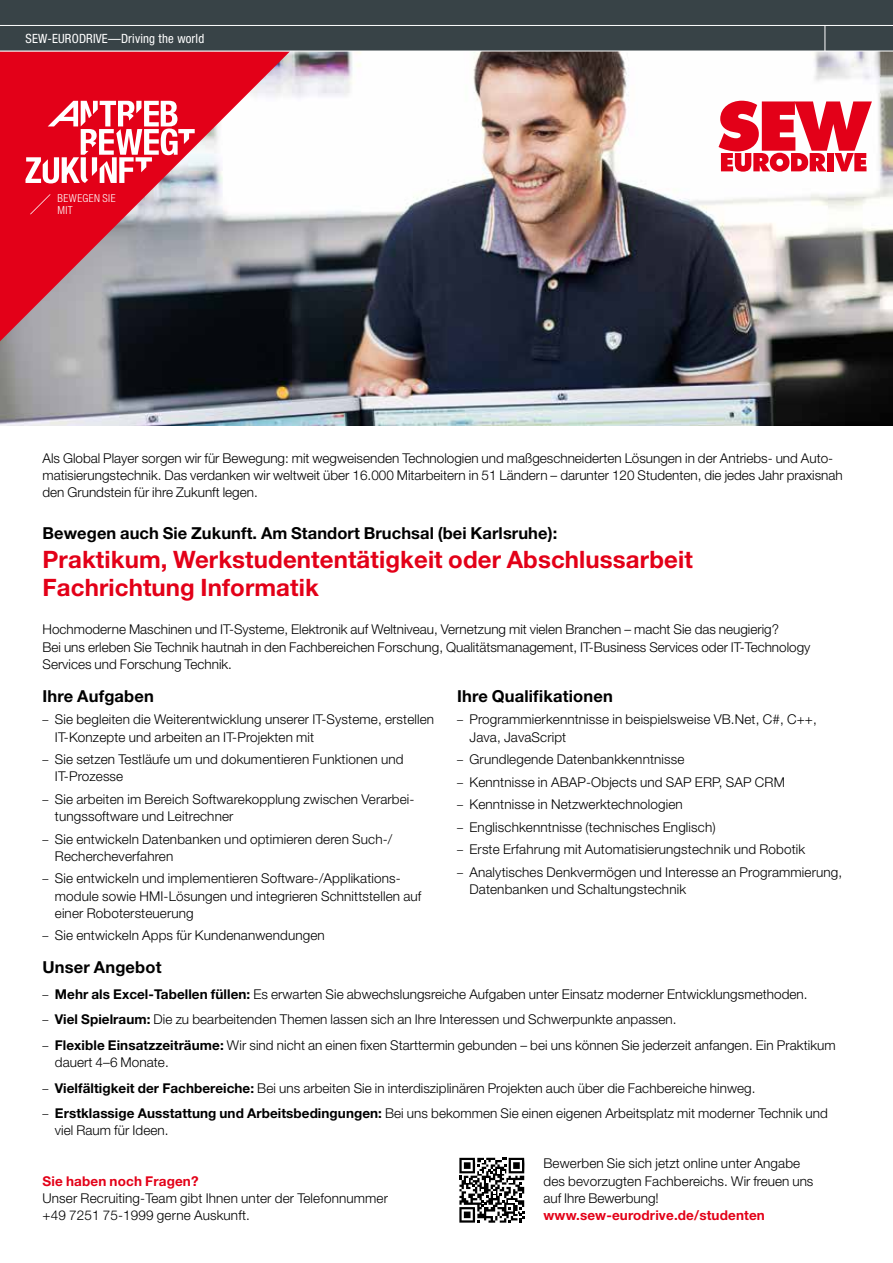
<style>
.page{position:relative;width:893px;height:1263px;background:#fff}
.page>*{position:absolute;margin:0;border:0;box-sizing:border-box;transform-origin:0 0}
.t1{font:700 24px/28.5px "Helvetica Neue LT Pro";letter-spacing:.005em;color:#e30018}
.t2{font:700 16.5px "Helvetica Neue LT Pro";letter-spacing:.005em;color:#000}
.t3{font:300 13.5px/17.2px "Helvetica Neue LT Pro";letter-spacing:.005em;color:#000}
.t4{font:700 13.5px "Helvetica Neue LT Pro";letter-spacing:.01em;color:#e30018}
.t5{font:condensed 12.75px "Helvetica Neue LT Pro";letter-spacing:.015em;color:#fff}
.t6{font:300 condensed 10.95px/11.9px "Helvetica Neue LT Pro";letter-spacing:.04em;color:#fff}
.s1{font-stretch:condensed;font-size:12px}
.s2{font-weight:700}
</style>
<div class="page">
<img style="left:0;top:52px;width:893px;height:373px">
<div style="left:0;top:0;width:893px;height:51px;background:#384347"></div>
<svg style="left:0;top:52px;width:290px;height:302px;background:#b25b68"></svg>
<svg style="left:825px;top:26px;width:1px;height:25px"></svg>
<svg style="left:718px;top:101px;width:154px;height:71px"></svg>
<svg style="left:26px;top:101px;width:169px;height:82px"></svg>
<svg style="left:30px;top:194px;width:21px;height:20px"></svg>
<hr style="left:0;top:25px;width:893px;height:1px;background:#fff">
<div style="left:457px;top:1157px;width:69px;height:68px;background:linear-gradient(to right,#fff,#fff)"></div>
<svg style="left:459px;top:1158px;width:65px;height:65px"></svg>
<p class="t5" style="left:26px;top:31px;width:180px">SEW-EURODRIVE—Driving the world</p>
<p class="t6" style="left:57px;top:192px;width:60px">BEWEGEN SIE<br>MIT</p>
<p class="t3" style="left:43px;top:449px;width:802px">Als Global Player sorgen wir für Bewegung: mit wegweisenden Technologien und maßgeschneiderten Lösungen in der Antriebs- und Auto&shy;matisierungstechnik. Das verdanken wir weltweit über 16.000 Mitarbeitern in 51 Ländern – darunter 120 Studenten, die jedes Jahr praxisnah den Grundstein für ihre Zukunft legen.</p>
<p class="t2" style="left:43px;top:523px;width:516px">Bewegen auch Sie Zukunft. Am Standort Bruchsal (bei Karlsruhe):</p>
<h1 class="t1" style="left:43px;top:544px;width:652px">Praktikum, Werkstudententätigkeit oder Abschlussarbeit<br>Fachrichtung Informatik</h1>
<p class="t3" style="left:43px;top:620px;width:769px">Hochmoderne Maschinen und IT-Systeme, Elektronik auf Weltniveau, Vernetzung mit vielen Branchen – macht Sie das neugierig?<br>Bei uns erleben Sie Technik hautnah in den Fachbereichen Forschung, Qualitätsmanagement, IT-Business Services oder IT-Technology<br>Services und Forschung Technik.</p>
<p class="t2" style="left:43px;top:685px;width:113px">Ihre Aufgaben</p>
<p class="t3" style="left:55px;top:711px;width:381px;text-indent:-12px"><span class="s1">–</span> Sie begleiten die Weiterentwicklung unserer IT-Systeme, erstellen<br>IT-Konzepte und arbeiten an IT-Projekten mit</p>
<p class="t3" style="left:55px;top:750px;width:350px;text-indent:-12px"><span class="s1">–</span> Sie setzen Testläufe um und dokumentieren Funktionen und<br>IT-Prozesse</p>
<p class="t3" style="left:55px;top:790px;width:361px;text-indent:-12px"><span class="s1">–</span> Sie arbeiten im Bereich Softwarekopplung zwischen Verarbei&shy;tungssoftware und Leitrechner</p>
<p class="t3" style="left:55px;top:830px;width:339px;text-indent:-12px"><span class="s1">–</span> Sie entwickeln Datenbanken und optimieren deren Such-/<br>Rechercheverfahren</p>
<p class="t3" style="left:55px;top:870px;width:368px;text-indent:-12px"><span class="s1">–</span> Sie entwickeln und implementieren Software-/Applikations&shy;module sowie HMI-Lösungen und integrieren Schnittstellen auf einer Robotersteuerung</p>
<p class="t3" style="left:43px;top:927px;width:284px"><span class="s1">–</span> Sie entwickeln Apps für Kundenanwendungen</p>
<p class="t2" style="left:457px;top:685px;width:157px">Ihre Qualifikationen</p>
<p class="t3" style="left:469px;top:711px;width:349px;text-indent:-12px"><span class="s1">–</span> Programmierkenntnisse in beispielsweise VB.Net, C#, C++,<br>Java, JavaScript</p>
<p class="t3" style="left:457px;top:750px;width:229px"><span class="s1">–</span> Grundlegende Datenbankkenntnisse</p>
<p class="t3" style="left:457px;top:773px;width:329px"><span class="s1">–</span> Kenntnisse in ABAP-Objects und SAP ERP, SAP CRM</p>
<p class="t3" style="left:457px;top:795px;width:227px"><span class="s1">–</span> Kenntnisse in Netzwerktechnologien</p>
<p class="t3" style="left:457px;top:818px;width:260px"><span class="s1">–</span> Englischkenntnisse (technisches Englisch)</p>
<p class="t3" style="left:457px;top:840px;width:350px"><span class="s1">–</span> Erste Erfahrung mit Automatisierungstechnik und Robotik</p>
<p class="t3" style="left:469px;top:863px;width:374px;text-indent:-12px"><span class="s1">–</span> Analytisches Denkvermögen und Interesse an Programmierung,<br>Datenbanken und Schaltungstechnik</p>
<p class="t2" style="left:43px;top:957px;width:121px">Unser Angebot</p>
<p class="t3" style="left:43px;top:985px;width:767px"><span class="s1">–</span> <span class="s2">Mehr als Excel-Tabellen füllen:</span> Es erwarten Sie abwechslungsreiche Aufgaben unter Einsatz moderner Entwicklungsmethoden.</p>
<p class="t3" style="left:43px;top:1011px;width:636px"><span class="s1">–</span> <span class="s2">Viel Spielraum:</span> Die zu bearbeitenden Themen lassen sich an Ihre Interessen und Schwerpunkte anpassen.</p>
<p class="t3" style="left:55px;top:1036px;width:782px;text-indent:-12px"><span class="s1">–</span> <span class="s2">Flexible Einsatzzeiträume:</span> Wir sind nicht an einen fixen Starttermin gebunden – bei uns können Sie jederzeit anfangen. Ein Praktikum dauert 4–6 Monate.</p>
<p class="t3" style="left:43px;top:1079px;width:714px"><span class="s1">–</span> <span class="s2">Vielfältigkeit der Fachbereiche:</span> Bei uns arbeiten Sie in interdisziplinären Projekten auch über die Fachbereiche hinweg.</p>
<p class="t3" style="left:55px;top:1104px;width:775px;text-indent:-12px"><span class="s1">–</span> <span class="s2">Erstklassige Ausstattung und Arbeitsbedingungen:</span> Bei uns bekommen Sie einen eigenen Arbeitsplatz mit moderner Technik und viel Raum für Ideen.</p>
<p class="t4" style="left:43px;top:1172px;width:158px">Sie haben noch Fragen?</p>
<p class="t3" style="left:43px;top:1189px;width:347px">Unser Recruiting-Team gibt Ihnen unter der Telefonnummer +49 7251 75-1999 gerne Auskunft.</p>
<p class="t3" style="left:543px;top:1155px;width:271px">Bewerben Sie sich jetzt online unter Angabe des bevorzugten Fachbereichs. Wir freuen uns auf Ihre Bewerbung!</p>
<p class="t4" style="left:543px;top:1207px;width:223px">www.sew-eurodrive.de/studenten</p>
</div>
